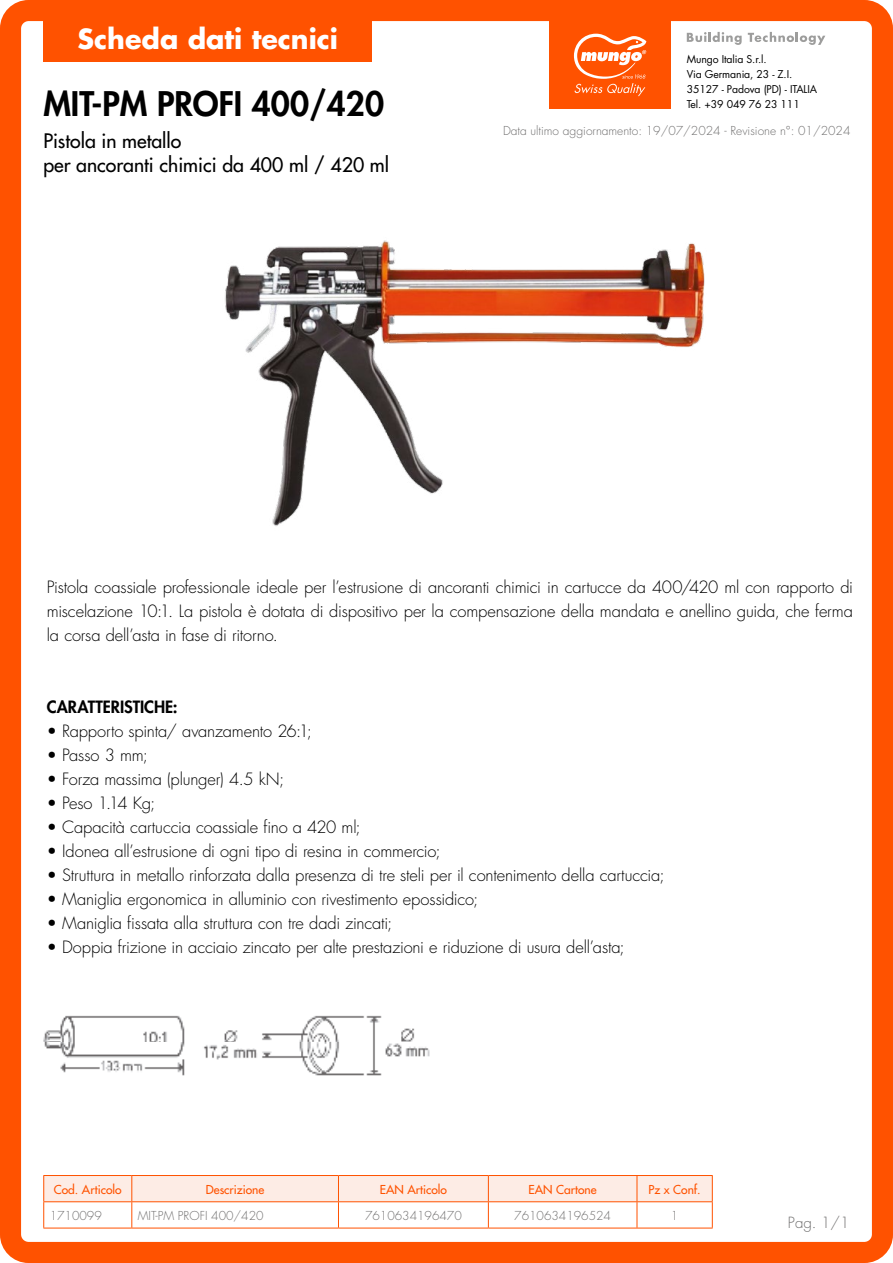
<style>
.page{position:relative;width:893px;height:1263px;background:#fff}
.page>*{position:absolute;margin:0;border:0;box-sizing:border-box;transform-origin:0 0}
.t1{font:800 33px "Futura Std";color:#000}
.t2{font:700 27px "Futura Std";color:#fff}
.t3{font:500 19.5px/24px "Futura Std";color:#000}
.t4{font:300 16.5px/24px "Futura Std";letter-spacing:-.01em;color:#000;text-align:justify}
.t5{font:800 16.5px "Futura Std";letter-spacing:-.005em;color:#000}
.t6{font:300 15px "Futura Std";color:#706f6f}
.t7{font:300 12px "Futura Std";color:#706f6f}
.t8{font:500 12px "Futura Std";color:#ff5200}
.t9{font:10.5px/15px "Futura Std";letter-spacing:-.01em;color:#000}
</style>
<div class="page">
<div style="left:0;top:0;width:893px;height:1263px;border:21px solid #ff5200;border-radius:18px"></div>
<div style="left:43px;top:0;width:329px;height:62px;background:#ff5200"></div>
<div style="left:549px;top:20px;width:122px;height:88px;background:#ff5200"></div>
<svg style="left:574px;top:34px;width:72px;height:62px"></svg>
<svg style="left:687px;top:32px;width:55px;height:13px"></svg>
<svg style="left:748px;top:32px;width:77px;height:13px"></svg>
<svg style="left:43px;top:1175px;width:670px;height:53px"></svg>
<hr style="left:43px;top:1228px;width:89px;height:1px;background:#ff5200">
<hr style="left:132px;top:1228px;width:206px;height:1px;background:#ff5200">
<hr style="left:338px;top:1228px;width:150px;height:1px;background:#ff5200">
<hr style="left:488px;top:1228px;width:149px;height:1px;background:#ff5200">
<hr style="left:637px;top:1228px;width:76px;height:1px;background:#ff5200">
<img style="left:225px;top:240px;width:480px;height:286px">
<img style="left:43px;top:1015px;width:387px;height:61px">
<div style="left:80px;top:1023px;width:54px;height:27px;background:#fff"></div>
<h2 class="t2" style="left:78px;top:21px;width:262px">Scheda dati tecnici</h2>
<h1 class="t1" style="left:43px;top:83px;width:342px">MIT-PM PROFI 400/420</h1>
<p class="t3" style="left:43px;top:129px;width:347px">Pistola in metallo<br>per ancoranti chimici da 400 ml / 420 ml</p>
<p class="t9" style="left:687px;top:52px;width:132px">Mungo Italia S.r.l.<br>Via Germania, 23 - Z.I.<br>35127 - Padova (PD) - ITALIA<br>Tel. +39 049 76 23 111</p>
<p class="t7" style="left:503px;top:123px;width:349px">Data ultimo aggiornamento: 19/07/2024 - Revisione n°: 01/2024</p>
<p class="t4" style="left:47px;top:575px;width:808px">Pistola coassiale professionale ideale per l’estrusione di ancoranti chimici in cartucce da 400/420 ml con rapporto di miscelazione 10:1. La pistola è dotata di dispositivo per la compensazione della mandata e anellino guida, che ferma la corsa dell’asta in fase di ritorno.</p>
<p class="t5" style="left:47px;top:696px;width:132px">CARATTERISTICHE:</p>
<p class="t4" style="left:47px;top:719px;width:267px">• Rapporto spinta/ avanzamento 26:1;</p>
<p class="t4" style="left:47px;top:743px;width:103px">• Passo 3 mm;</p>
<p class="t4" style="left:47px;top:767px;width:239px">• Forza massima (plunger) 4.5 kN;</p>
<p class="t4" style="left:47px;top:791px;width:110px">• Peso 1.14 Kg;</p>
<p class="t4" style="left:47px;top:815px;width:315px">• Capacità cartuccia coassiale fino a 420 ml;</p>
<p class="t4" style="left:47px;top:839px;width:395px">• Idonea all’estrusione di ogni tipo di resina in commercio;</p>
<p class="t4" style="left:47px;top:863px;width:619px">• Struttura in metallo rinforzata dalla presenza di tre steli per il contenimento della cartuccia;</p>
<p class="t4" style="left:47px;top:887px;width:433px">• Maniglia ergonomica in alluminio con rivestimento epossidico;</p>
<p class="t4" style="left:47px;top:911px;width:347px">• Maniglia fissata alla struttura con tre dadi zincati;</p>
<p class="t4" style="left:47px;top:935px;width:579px">• Doppia frizione in acciaio zincato per alte prestazioni e riduzione di usura dell’asta;</p>
<p class="t8" style="left:54px;top:1182px;width:69px">Cod. Articolo</p>
<p class="t8" style="left:206px;top:1182px;width:60px">Descrizione</p>
<p class="t8" style="left:380px;top:1182px;width:69px">EAN Articolo</p>
<p class="t8" style="left:529px;top:1182px;width:70px">EAN Cartone</p>
<p class="t8" style="left:649px;top:1182px;width:54px">Pz x Conf.</p>
<p class="t7" style="left:50px;top:1208px;width:54px">1710099</p>
<p class="t7" style="left:138px;top:1208px;width:127px">MIT-PM PROFI 400/420</p>
<p class="t7" style="left:365px;top:1208px;width:98px">7610634196470</p>
<p class="t7" style="left:514px;top:1208px;width:98px">7610634196524</p>
<p class="t7" style="left:671px;top:1208px;width:9px">1</p>
<p class="t6" style="left:788px;top:1214px;width:63px">Pag. 1/1</p>
</div>
